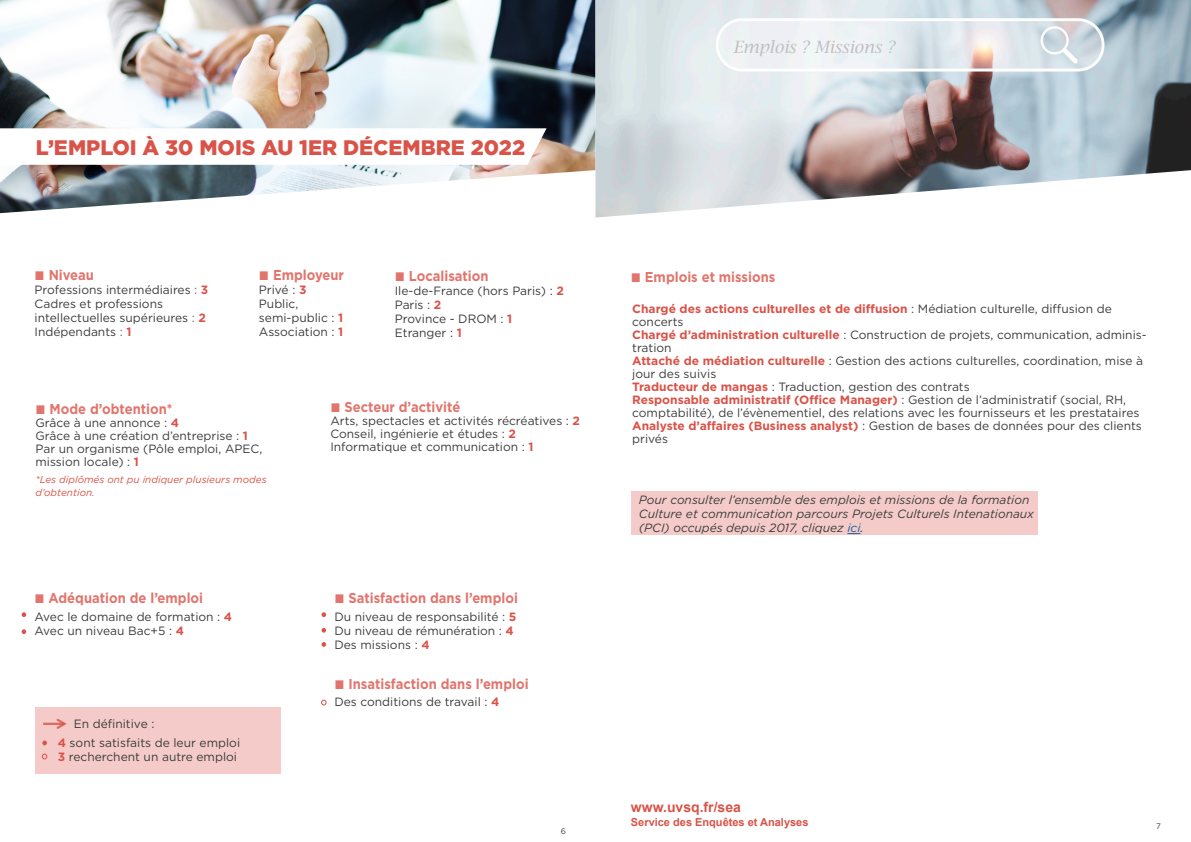
<style>
.page{position:relative;width:1191px;height:842px;background:#fff}
.page>*{position:absolute;margin:0;border:0;box-sizing:border-box;transform-origin:0 0}
.TITRE_ORANGE{font:900 21px "Gotham";color:#d95348}
.t1{font:italic 17px "Lucida Bright";color:#c1c1c2}
.t2{font:700 14.3px "Gotham";color:#e1756d;scale:.91 1}
.t3{font:700 14px "Arial";color:#d95348}
.titre_en_haut_gauche{font:12px/13px "Gotham";color:#3c3c3c}
.t4{font:italic 12px/14px "Gotham";color:#3c3c3c}
.titre_en_haut_gauche-2{font:700 12px/13px "Gotham";color:#d95348}
.t5{font:700 11px "Arial";color:#d95348}
.t6{font:italic 10px/13px "Gotham";color:#d95348}
.t7{font:8px "Gotham";color:#3c3c3c}
.s1{font-family:"Arial";font-weight:900;font-size:18.7px}
.s2{color:#646567}
.s3{font-weight:700;color:#d95348}
.s4{font-weight:400;color:#3c3c3c}
.s5{color:#175d9e}
.s6{color:#231f20}
</style>
<div class="page">
<img style="left:0;top:0;width:595px;height:213px">
<svg style="left:0;top:128px;width:546px;height:37px"></svg>
<div style="left:36px;top:707px;width:245px;height:67px;background:#f4cbc8"></div>
<svg style="left:22px;top:612px;width:4px;height:5px"></svg>
<svg style="left:42px;top:740px;width:5px;height:5px"></svg>
<svg style="left:42px;top:754px;width:5px;height:5px"></svg>
<svg style="left:321px;top:612px;width:5px;height:5px"></svg>
<svg style="left:22px;top:629px;width:4px;height:5px"></svg>
<svg style="left:321px;top:628px;width:5px;height:5px"></svg>
<svg style="left:321px;top:642px;width:5px;height:5px"></svg>
<hr style="left:43px;top:723px;width:22px;height:2px;background:#d95348;opacity:.8">
<svg style="left:55px;top:718px;width:12px;height:11px"></svg>
<img style="left:595px;top:0;width:596px;height:218px">
<div style="left:631px;top:492px;width:406px;height:43px;background:#f4cbc8"></div>
<svg style="left:847px;top:533px;width:13px;height:1px"></svg>
<svg style="left:321px;top:700px;width:5px;height:5px"></svg>
<p class="TITRE_ORANGE" style="left:36px;top:133px;width:491px">L’EMPLOI À 30 MOIS AU 1ER DÉCEMBRE 2022</p>
<p class="t2" style="left:35px;top:266px;width:67px"><span class="s1">■</span> Niveau</p>
<p class="titre_en_haut_gauche" style="left:35px;top:283px;width:175px">Professions intermédiaires <span class="s2">:</span> <span class="s3">3</span></p>
<p class="titre_en_haut_gauche" style="left:35px;top:297px;width:173px;line-height:14px">Cadres et professions intellectuelles supérieures <span class="s2">:</span> <span class="s3">2</span></p>
<p class="titre_en_haut_gauche" style="left:35px;top:325px;width:98px">Indépendants <span class="s2">:</span> <span class="s3">1</span></p>
<p class="t2" style="left:259px;top:266px;width:95px"><span class="s1">■</span> Employeur</p>
<p class="titre_en_haut_gauche" style="left:259px;top:283px;width:49px">Privé : <span class="s3">3</span></p>
<p class="titre_en_haut_gauche" style="left:259px;top:297px;width:41px">Public,</p>
<p class="titre_en_haut_gauche" style="left:259px;top:311px;width:86px">semi-public : <span class="s3">1</span></p>
<p class="titre_en_haut_gauche" style="left:259px;top:325px;width:86px">Association : <span class="s3">1</span></p>
<p class="t2" style="left:395px;top:267px;width:105px"><span class="s1">■</span> Localisation</p>
<p class="titre_en_haut_gauche" style="left:395px;top:284px;width:171px">Ile-de-France (hors Paris) : <span class="s3">2</span></p>
<p class="titre_en_haut_gauche" style="left:395px;top:298px;width:48px">Paris : <span class="s3">2</span></p>
<p class="titre_en_haut_gauche" style="left:395px;top:312px;width:119px">Province - DROM : <span class="s3">1</span></p>
<p class="titre_en_haut_gauche" style="left:395px;top:326px;width:69px">Etranger : <span class="s3">1</span></p>
<p class="t2" style="left:35px;top:400px;width:152px"><span class="s1">■</span> Mode d’obtention*</p>
<p class="titre_en_haut_gauche" style="left:35px;top:416px;width:145px">Grâce à une annonce : <span class="s3">4</span></p>
<p class="titre_en_haut_gauche" style="left:35px;top:429px;width:214px">Grâce à une création d’entreprise : <span class="s3">1</span></p>
<p class="titre_en_haut_gauche" style="left:35px;top:442px;width:228px">Par un organisme (Pôle emploi, APEC, mission locale) : <span class="s3">1</span></p>
<p class="t6" style="left:35px;top:473px;width:233px">*Les diplômés ont pu indiquer plusieurs modes d’obtention.</p>
<p class="t2" style="left:34px;top:589px;width:187px"><span class="s1">■</span> Adéquation de l’emploi</p>
<p class="titre_en_haut_gauche" style="left:34px;top:610px;width:199px">Avec le domaine de formation : <span class="s3">4</span></p>
<p class="titre_en_haut_gauche" style="left:34px;top:624px;width:151px">Avec un niveau Bac+5 : <span class="s3">4</span></p>
<p class="titre_en_haut_gauche" style="left:74px;top:717px;width:82px">En définitive :</p>
<p class="titre_en_haut_gauche" style="left:58px;top:736px;width:184px"><span class="s3">4</span> sont satisfaits de leur emploi</p>
<p class="titre_en_haut_gauche" style="left:58px;top:750px;width:181px"><span class="s3">3</span> recherchent un autre emploi</p>
<p class="t2" style="left:330px;top:397px;width:144px"><span class="s1">■</span> Secteur d’activité</p>
<p class="titre_en_haut_gauche" style="left:330px;top:413px;width:251px">Arts, spectacles et activités récréatives : <span class="s3">2</span></p>
<p class="titre_en_haut_gauche" style="left:330px;top:426px;width:187px">Conseil, ingénierie et études : <span class="s3">2</span></p>
<p class="titre_en_haut_gauche" style="left:330px;top:439px;width:205px">Informatique et communication : <span class="s3">1</span></p>
<p class="t2" style="left:334px;top:589px;width:203px"><span class="s1">■</span> Satisfaction dans l’emploi</p>
<p class="titre_en_haut_gauche" style="left:334px;top:610px;width:184px">Du niveau de responsabilité : <span class="s3">5</span></p>
<p class="titre_en_haut_gauche" style="left:334px;top:624px;width:181px">Du niveau de rémunération : <span class="s3">4</span></p>
<p class="titre_en_haut_gauche" style="left:334px;top:638px;width:97px">Des missions : <span class="s3">4</span></p>
<p class="t2" style="left:334px;top:674px;width:215px"><span class="s1">■</span> Insatisfaction dans l’emploi</p>
<p class="titre_en_haut_gauche" style="left:334px;top:695px;width:167px">Des conditions de travail : <span class="s3">4</span></p>
<p class="t7" style="left:561px;top:826px;width:7px">6</p>
<p class="t1" style="left:733px;top:37px;width:163px">Emplois ? Missions ?</p>
<p class="t2" style="left:631px;top:268px;width:160px"><span class="s1">■</span> Emplois et missions</p>
<p class="titre_en_haut_gauche-2" style="left:632px;top:302px;width:481px">Chargé des actions culturelles et de diffusion <span class="s4">: Médiation culturelle, diffusion de concerts</span></p>
<p class="titre_en_haut_gauche" style="left:632px;top:328px;width:516px"><span class="s3">Chargé d’administration culturelle</span> : Construction de projets, communication, adminis&shy;tration</p>
<p class="titre_en_haut_gauche" style="left:632px;top:354px;width:512px"><span class="s3">Attaché de médiation culturelle</span> : Gestion des actions culturelles, coordination, mise à jour des suivis</p>
<p class="titre_en_haut_gauche" style="left:632px;top:380px;width:339px"><span class="s3">Traducteur de mangas</span> : Traduction, gestion des contrats</p>
<p class="titre_en_haut_gauche" style="left:632px;top:393px;width:509px"><span class="s3">Responsable administratif (Office Manager)</span> : Gestion de l’administratif (social, RH, comptabilité), de l’évènementiel, des relations avec les fournisseurs et les prestataires</p>
<p class="titre_en_haut_gauche" style="left:632px;top:419px;width:511px"><span class="s3">Analyste d’affaires (Business analyst)</span> : Gestion de bases de données pour des clients privés</p>
<p class="t4" style="left:639px;top:493px;width:396px">Pour consulter l’ensemble des emplois et missions de la formation<br>Culture et communication parcours Projets Culturels Intenationaux (PCI) occupés depuis 2017, cliquez <span class="s5">ici</span><span class="s6">.</span></p>
<p class="t3" style="left:631px;top:797px;width:111px">www.uvsq.fr/sea</p>
<p class="t5" style="left:631px;top:814px;width:179px">Service des Enquêtes et Analyses</p>
<p class="t7" style="left:1156px;top:821px;width:6px">7</p>
</div>
